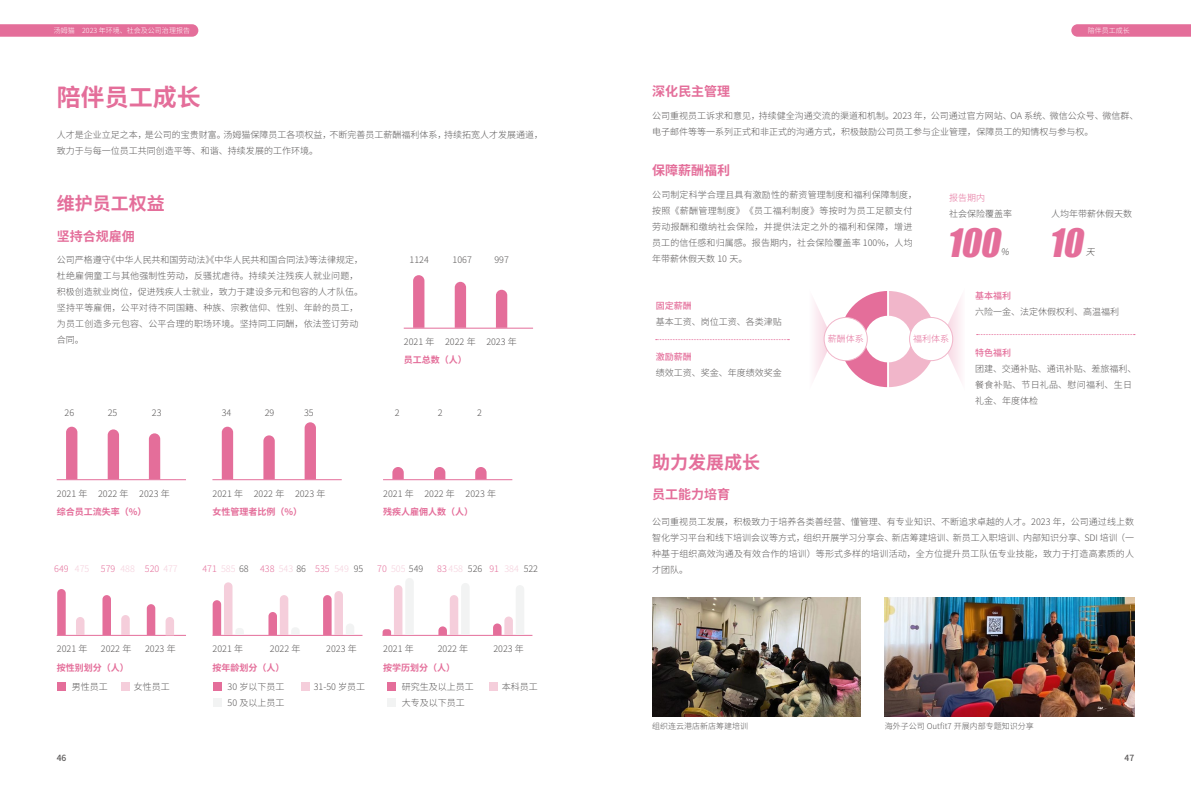
<style>
.page{position:relative;width:1191px;height:808px;background:#fff}
.page>*{position:absolute;margin:0;border:0;box-sizing:border-box;transform-origin:0 0}
.t1{font:italic 36px "Impact";color:#e46e9a}
.t2{font:700 24px "Source Han Sans CN";color:#e46e9a}
.t3{font:700 18px "Source Han Sans CN";color:#e46e9a}
.t4{font:700 13px "Source Han Sans CN";color:#e46e9a}
.t5{font:300 9px/16px "Source Han Sans CN";color:#595757}
.t6{font:700 9px "Source Han Sans CN";color:#e46e9a}
.t7{font:300 9px "Source Han Sans CN";color:#e46e9a}
.t8{font:300 9px "Source Han Sans CN";color:#f5cedb}
.t9{font:500 9px "Source Han Sans CN";color:#e46e9a}
.t10{font:italic 300 9px "Source Han Sans CN";color:#4c4948}
.t11{font:500 8.5px "Source Han Sans CN";color:#595757}
.t12{font:300 8px "Source Han Sans CN";color:#595757}
.t13{font:300 7px "Source Han Sans CN";color:#fff}
.s1{color:#f5cedb}
.s2{color:#595757}
.s3{color:#e46e9a}
</style>
<div class="page">
<svg style="left:0;top:24px;width:198px;height:13px;background:#e5749e"></svg>
<svg style="left:1071px;top:24px;width:120px;height:13px;background:#e5759f"></svg>
<svg style="left:814px;top:301px;width:15px;height:77px"></svg>
<img style="left:652px;top:597px;width:209px;height:119px">
<img style="left:884px;top:597px;width:250px;height:119px">
<svg style="left:845px;top:291px;width:116px;height:97px"></svg>
<div style="left:824px;top:317px;width:43px;height:44px;background:#fff;border-radius:50%"></div>
<div style="left:823px;top:317px;width:44px;height:44px;border:1px solid #f1b6ca;border-radius:50%"></div>
<div style="left:909px;top:317px;width:43px;height:44px;background:#fff;border-radius:50%"></div>
<div style="left:909px;top:317px;width:44px;height:44px;border:1px solid #f1b6ca;border-radius:50%"></div>
<svg style="left:655px;top:339px;width:134px;height:1px"></svg>
<svg style="left:976px;top:334px;width:159px;height:1px"></svg>
<hr style="left:404px;top:328px;width:129px;height:1px;background:#e46e9a">
<hr style="left:212px;top:479px;width:130px;height:1px;background:#e46e9a">
<hr style="left:212px;top:635px;width:150px;height:1px;background:#e46e9a">
<hr style="left:382px;top:635px;width:150px;height:1px;background:#e46e9a">
<hr style="left:383px;top:479px;width:129px;height:1px;background:#e46e9a">
<hr style="left:57px;top:479px;width:129px;height:1px;background:#e46e9a">
<hr style="left:57px;top:635px;width:129px;height:1px;background:#e46e9a">
<svg style="left:413px;top:275px;width:11px;height:53px"></svg>
<svg style="left:222px;top:427px;width:11px;height:52px"></svg>
<svg style="left:392px;top:467px;width:12px;height:12px"></svg>
<svg style="left:66px;top:427px;width:11px;height:52px"></svg>
<svg style="left:57px;top:589px;width:9px;height:46px"></svg>
<svg style="left:102px;top:595px;width:9px;height:40px"></svg>
<svg style="left:147px;top:604px;width:8px;height:31px"></svg>
<svg style="left:76px;top:617px;width:8px;height:18px"></svg>
<svg style="left:213px;top:582px;width:31px;height:53px"></svg>
<svg style="left:382px;top:578px;width:32px;height:57px"></svg>
<svg style="left:268px;top:595px;width:32px;height:40px"></svg>
<svg style="left:438px;top:583px;width:31px;height:52px"></svg>
<svg style="left:323px;top:591px;width:31px;height:44px"></svg>
<svg style="left:493px;top:585px;width:31px;height:50px"></svg>
<svg style="left:121px;top:615px;width:9px;height:20px"></svg>
<svg style="left:166px;top:617px;width:8px;height:18px"></svg>
<svg style="left:455px;top:282px;width:11px;height:46px"></svg>
<svg style="left:263px;top:435px;width:12px;height:44px"></svg>
<svg style="left:434px;top:467px;width:11px;height:12px"></svg>
<svg style="left:108px;top:429px;width:11px;height:50px"></svg>
<svg style="left:496px;top:290px;width:11px;height:38px"></svg>
<svg style="left:305px;top:422px;width:11px;height:57px"></svg>
<svg style="left:475px;top:467px;width:11px;height:12px"></svg>
<svg style="left:149px;top:433px;width:11px;height:46px"></svg>
<div style="left:57px;top:682px;width:9px;height:9px;background:#e46e9a"></div>
<div style="left:213px;top:682px;width:8px;height:9px;background:#e46e9a"></div>
<div style="left:387px;top:682px;width:8px;height:9px;background:#e46e9a"></div>
<div style="left:213px;top:698px;width:8px;height:9px;background:#f2f3f3"></div>
<div style="left:387px;top:698px;width:8px;height:9px;background:#f2f3f3"></div>
<div style="left:121px;top:682px;width:9px;height:9px;background:#f5cedb"></div>
<div style="left:301px;top:682px;width:9px;height:9px;background:#f5cedb"></div>
<div style="left:489px;top:682px;width:9px;height:9px;background:#f5cedb"></div>
<p class="t13" style="left:54px;top:27px;width:138px">汤姆猫 2023 年环境、社会及公司治理报告</p>
<p class="t13" style="left:1087px;top:27px;width:43px">陪伴员工成长</p>
<h2 class="t2" style="left:57px;top:84px;width:146px">陪伴员工成长</h2>
<p class="t5" style="left:57px;top:127px;width:488px">人才是企业立足之本，是公司的宝贵财富。汤姆猫保障员工各项权益，不断完善员工薪酬福利体系，持续拓宽人才发展通道，致力于与每一位员工共同创造平等、和谐、持续发展的工作环境。</p>
<h3 class="t3" style="left:57px;top:194px;width:110px">维护员工权益</h3>
<h3 class="t4" style="left:57px;top:229px;width:80px">坚持合规雇佣</h3>
<p class="t5" style="left:57px;top:252px;width:308px">公司严格遵守《中华人民共和国劳动法》《中华人民共和国合同法》等法律规定，杜绝雇佣童工与其他强制性劳动，反骚扰虐待。持续关注残疾人就业问题，积极创造就业岗位，促进残疾人士就业，致力于建设多元和包容的人才队伍。坚持平等雇佣，公平对待不同国籍、种族、宗教信仰、性别、年龄的员工，为员工创造多元包容、公平合理的职场环境。坚持同工同酬，依法签订劳动合同。</p>
<p class="t5" style="left:409px;top:252px;width:21px">1124</p>
<p class="t5" style="left:452px;top:252px;width:21px">1067</p>
<p class="t5" style="left:494px;top:252px;width:16px">997</p>
<p class="t5" style="left:404px;top:334px;width:32px">2021 年</p>
<p class="t5" style="left:445px;top:334px;width:32px">2022 年</p>
<p class="t6" style="left:404px;top:355px;width:64px">员工总数（人）</p>
<p class="t5" style="left:486px;top:334px;width:32px">2023 年</p>
<p class="t5" style="left:65px;top:405px;width:11px">26</p>
<p class="t5" style="left:152px;top:405px;width:11px">23</p>
<p class="t5" style="left:304px;top:405px;width:11px">35</p>
<p class="t5" style="left:477px;top:405px;width:6px">2</p>
<p class="t5" style="left:222px;top:405px;width:11px">34</p>
<p class="t5" style="left:395px;top:405px;width:6px">2</p>
<p class="t5" style="left:108px;top:405px;width:11px">25</p>
<p class="t5" style="left:265px;top:405px;width:11px">29</p>
<p class="t5" style="left:438px;top:405px;width:6px">2</p>
<p class="t5" style="left:57px;top:485px;width:32px">2021 年</p>
<p class="t5" style="left:98px;top:485px;width:32px">2022 年</p>
<p class="t5" style="left:139px;top:485px;width:32px">2023 年</p>
<p class="t5" style="left:213px;top:485px;width:32px">2021 年</p>
<p class="t5" style="left:254px;top:485px;width:32px">2022 年</p>
<p class="t5" style="left:295px;top:485px;width:32px">2023 年</p>
<p class="t5" style="left:383px;top:485px;width:32px">2021 年</p>
<p class="t5" style="left:424px;top:485px;width:32px">2022 年</p>
<p class="t5" style="left:465px;top:485px;width:32px">2023 年</p>
<p class="t6" style="left:57px;top:507px;width:91px">综合员工流失率（%）</p>
<p class="t6" style="left:212px;top:507px;width:91px">女性管理者比例（%）</p>
<p class="t6" style="left:383px;top:507px;width:91px">残疾人雇佣人数（人）</p>
<p class="t7" style="left:54px;top:563px;width:37px">649 <span class="s1">475</span></p>
<p class="t7" style="left:101px;top:563px;width:78px">579 <span class="s1">488</span> 520 <span class="s1">477</span></p>
<p class="t7" style="left:202px;top:563px;width:48px">471 <span class="s1">585</span> <span class="s2">68</span></p>
<p class="t7" style="left:260px;top:563px;width:105px">438 <span class="s1">543</span> <span class="s2">86</span> 535 <span class="s1">549</span> <span class="s2">95</span></p>
<p class="t8" style="left:377px;top:563px;width:48px"><span class="s3">70</span> 505 <span class="s2">549</span></p>
<p class="t8" style="left:437px;top:563px;width:102px"><span class="s3">83</span> 458 <span class="s2">526</span> <span class="s3">91</span> 384 <span class="s2">522</span></p>
<p class="t5" style="left:57px;top:641px;width:32px">2021 年</p>
<p class="t5" style="left:72px;top:679px;width:37px">男性员工</p>
<p class="t5" style="left:227px;top:679px;width:58px">30 岁以下员工</p>
<p class="t5" style="left:402px;top:679px;width:73px">研究生及以上员工</p>
<p class="t5" style="left:227px;top:695px;width:58px">50 及以上员工</p>
<p class="t5" style="left:402px;top:695px;width:64px">大专及以下员工</p>
<p class="t5" style="left:101px;top:641px;width:32px">2022 年</p>
<p class="t5" style="left:145px;top:641px;width:32px">2023 年</p>
<p class="t5" style="left:213px;top:641px;width:32px">2021 年</p>
<p class="t5" style="left:270px;top:641px;width:32px">2022 年</p>
<p class="t5" style="left:326px;top:641px;width:32px">2023 年</p>
<p class="t5" style="left:383px;top:641px;width:32px">2021 年</p>
<p class="t5" style="left:438px;top:641px;width:32px">2022 年</p>
<p class="t5" style="left:493px;top:641px;width:32px">2023 年</p>
<p class="t6" style="left:57px;top:662px;width:73px">按性别划分（人）</p>
<p class="t6" style="left:212px;top:662px;width:73px">按年龄划分（人）</p>
<p class="t6" style="left:383px;top:662px;width:73px">按学历划分（人）</p>
<p class="t5" style="left:134px;top:679px;width:37px">女性员工</p>
<p class="t5" style="left:314px;top:679px;width:53px">31-50 岁员工</p>
<p class="t5" style="left:502px;top:679px;width:38px">本科员工</p>
<h3 class="t4" style="left:652px;top:84px;width:79px">深化民主管理</h3>
<p class="t5" style="left:652px;top:108px;width:488px">公司重视员工诉求和意见，持续健全沟通交流的渠道和机制。2023 年，公司通过官方网站、OA 系统、微信公众号、微信群、电子邮件等等一系列正式和非正式的沟通方式，积极鼓励公司员工参与企业管理，保障员工的知情权与参与权。</p>
<h3 class="t4" style="left:652px;top:162px;width:79px">保障薪酬福利</h3>
<p class="t5" style="left:652px;top:187px;width:266px">公司制定科学合理且具有激励性的薪资管理制度和福利保障制度，按照《薪酬管理制度》《员工福利制度》等按时为员工足额支付劳动报酬和缴纳社会保险，并提供法定之外的福利和保障，增进员工的信任感和归属感。报告期内，社会保险覆盖率 100%，人均年带薪休假天数 10 天。</p>
<p class="t7" style="left:949px;top:192px;width:37px">报告期内</p>
<p class="t5" style="left:949px;top:206px;width:64px">社会保险覆盖率</p>
<h1 class="t1" style="left:946px;top:215px;width:63px">100</h1>
<p class="t10" style="left:1001px;top:247px;width:14px">%</p>
<p class="t5" style="left:1051px;top:206px;width:82px">人均年带薪休假天数</p>
<h1 class="t1" style="left:1048px;top:215px;width:44px">10</h1>
<p class="t10" style="left:1085px;top:247px;width:15px">天</p>
<p class="t9" style="left:655px;top:300px;width:37px">固定薪酬</p>
<p class="t5" style="left:655px;top:313px;width:127px">基本工资、岗位工资、各类津贴</p>
<p class="t9" style="left:655px;top:352px;width:37px">激励薪酬</p>
<p class="t5" style="left:655px;top:365px;width:127px">绩效工资、奖金、年度绩效奖金</p>
<h3 class="t3" style="left:652px;top:452px;width:109px">助力发展成长</h3>
<h3 class="t4" style="left:652px;top:487px;width:79px">员工能力培育</h3>
<p class="t7" style="left:827px;top:334px;width:37px">薪酬体系</p>
<p class="t7" style="left:913px;top:334px;width:37px">福利体系</p>
<p class="t9" style="left:975px;top:291px;width:37px">基本福利</p>
<p class="t5" style="left:975px;top:304px;width:145px">六险一金、法定休假权利、高温福利</p>
<p class="t9" style="left:975px;top:348px;width:37px">特色福利</p>
<p class="t5" style="left:975px;top:361px;width:163px">团建、交通补贴、通讯补贴、差旅福利、餐食补贴、节日礼品、慰问福利、生日礼金、年度体检</p>
<p class="t5" style="left:652px;top:514px;width:483px;text-align:justify">公司重视员工发展，积极致力于培养各类善经营、懂管理、有专业知识、不断追求卓越的人才。2023 年，公司通过线上数智化学习平台和线下培训会议等方式，组织开展学习分享会、新店筹建培训、新员工入职培训、内部知识分享、SDI 培训（一种基于组织高效沟通及有效合作的培训）等形式多样的培训活动，全方位提升员工队伍专业技能，致力于打造高素质的人才团队。</p>
<p class="t12" style="left:652px;top:722px;width:97px">组织连云港店新店筹建培训</p>
<p class="t12" style="left:884px;top:722px;width:151px">海外子公司 Outfit7 开展内部专题知识分享</p>
<p class="t11" style="left:57px;top:753px;width:11px">46</p>
<p class="t11" style="left:1124px;top:753px;width:11px">47</p>
</div>
